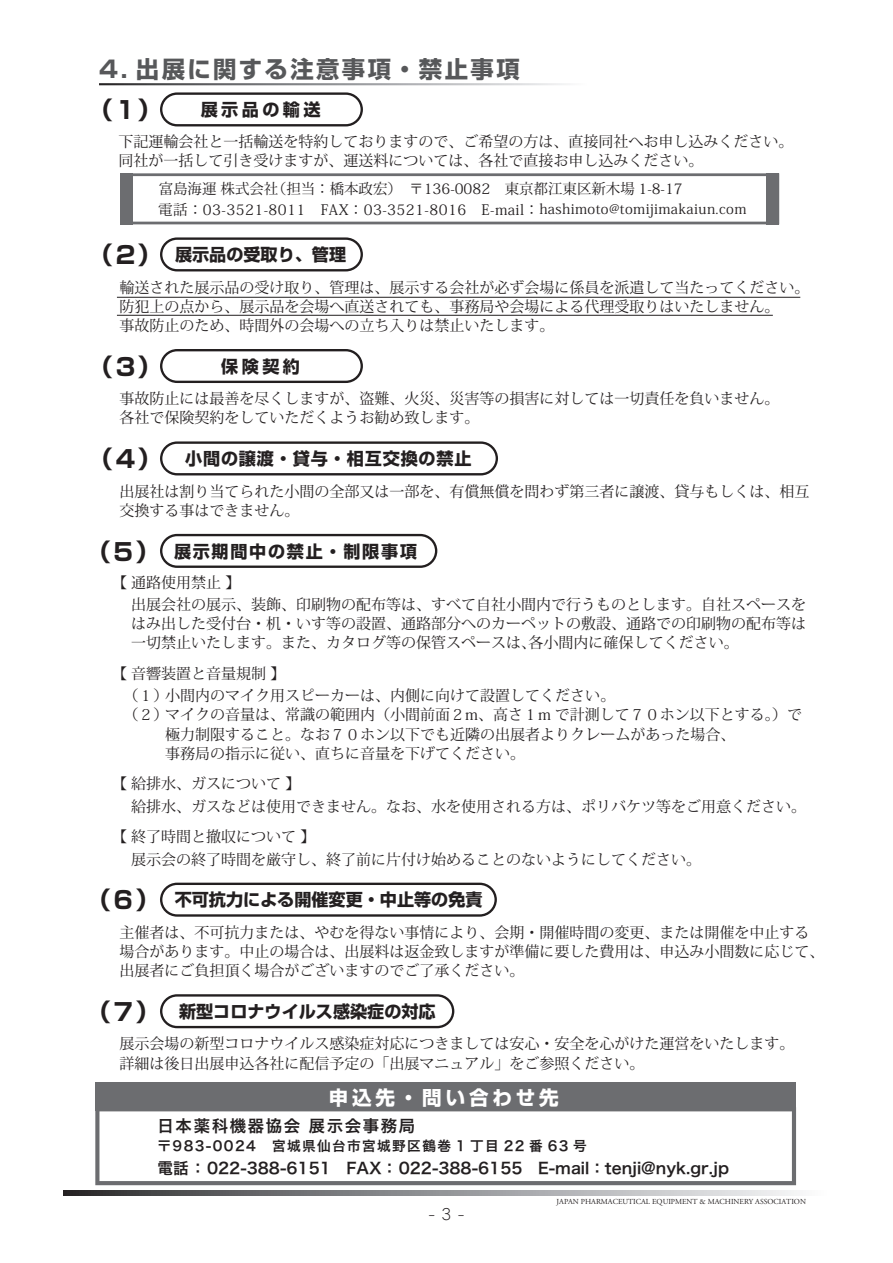
<style>
.page{position:relative;width:893px;height:1263px;background:#fff}
.page>*{position:absolute;margin:0;border:0;box-sizing:border-box;transform-origin:0 0}
.t1{font:700 24px "Shin Go Pro";color:#231f20}
.t2{font:700 23.4px "Shin Go Pro";letter-spacing:.1em;color:#57585a}
.t3{font:700 19.5px "Shin Go Pro";letter-spacing:.2em;color:#fff}
.t4{font:700 17.1px "Shin Go Pro";color:#231f20}
.t5{font:700 17.1px "Shin Go Pro";letter-spacing:.05em;color:#231f20}
.t6{font:700 17.1px "Shin Go Pro";letter-spacing:.1em;color:#231f20}
.t7{font:16.35px "Hira Kaku Pro N W6";letter-spacing:.1em;color:#231f20}
.t8{font:15.6px "Hira Kaku Pro N W6";color:#231f20}
.t9{font:15px/19.2px "Koz Min Pr 6 N";color:#231f20}
.t10{font:300 15px "Jun 101 Pro";color:#231f20}
.t11{font:14.4px/20.9px "Koz Min Pr 6 N";color:#231f20}
.t12{font:13.65px "Hira Kaku Pro N W6";letter-spacing:.1em;color:#231f20}
.t13{font:7.65px "Adobe Garamond Pro";color:#231f20}
.s1{font-size:14.1px}
.s2{font-size:24px}
.s3{font-family:"Hira Kaku Pro W6"}
</style>
<div class="page">
<svg style="left:64px;top:1191px;width:733px;height:4px;background:#8f9092"></svg>
<hr style="left:117px;top:297px;width:683px;height:1px;background:#231f20">
<hr style="left:117px;top:315px;width:656px;height:1px;background:#231f20">
<svg style="left:160px;top:237px;width:203px;height:34px"></svg>
<svg style="left:160px;top:92px;width:203px;height:34px"></svg>
<svg style="left:133px;top:173px;width:633px;height:51px"></svg>
<div style="left:766px;top:173px;width:13px;height:51px;background:#6c6d70"></div>
<div style="left:120px;top:173px;width:13px;height:51px;background:#6c6d70"></div>
<svg style="left:99px;top:83px;width:469px;height:2px"></svg>
<svg style="left:160px;top:534px;width:277px;height:34px"></svg>
<svg style="left:160px;top:883px;width:337px;height:34px"></svg>
<svg style="left:160px;top:994px;width:294px;height:34px"></svg>
<svg style="left:160px;top:349px;width:203px;height:34px"></svg>
<svg style="left:160px;top:441px;width:338px;height:34px"></svg>
<svg style="left:95px;top:1111px;width:701px;height:74px"></svg>
<div style="left:95px;top:1082px;width:701px;height:29px;background:#6c6d70"></div>
<h2 class="t2" style="left:99px;top:50px;width:422px">4. 出展に関する注意事項・禁止事項</h2>
<h1 class="t1" style="left:89px;top:91px;width:74px">（1）</h1>
<p class="t4" style="left:201px;top:96px;width:121px">展示品の輸送</p>
<p class="t9" style="left:118px;top:132px;width:677px">下記運輸会社と一括輸送を特約しておりますので、ご希望の方は、直接同社へお申し込みください。同社が一括して引き受けますが、運送料については、各社で直接お申し込みください。</p>
<p class="t11" style="left:158px;top:178px;width:590px">富島海運 株式会社（担当：橋本政宏）　〒136-0082　東京都江東区新木場 1-8-17<br>電話：03-3521-8011　FAX：03-3521-8016　E-mail：<span class="s1">hashimoto@tomijimakaiun.com</span></p>
<h1 class="t1" style="left:89px;top:236px;width:74px">（2）</h1>
<p class="t4" style="left:175px;top:241px;width:173px">展示品の受取り、管理</p>
<p class="t9" style="left:120px;top:278px;width:692px">輸送された展示品の受け取り、管理は、展示する会社が必ず会場に係員を派遣して当たってください。防犯上の点から、展示品を会場へ直送されても、事務局や会場による代理受取りはいたしません。<br>事故防止のため、時間外の会場への立ち入りは禁止いたします。</p>
<h1 class="t1" style="left:89px;top:348px;width:74px">（3）</h1>
<p class="t4" style="left:221px;top:353px;width:80px">保険契約</p>
<p class="t9" style="left:120px;top:389px;width:662px">事故防止には最善を尽くしますが、盗難、火災、災害等の損害に対しては一切責任を負いません。各社で保険契約をしていただくようお勧め致します。</p>
<p class="t5" style="left:89px;top:445px;width:384px"><span class="s2">（4）</span> 小間の譲渡・貸与・相互交換の禁止</p>
<p class="t9" style="left:120px;top:482px;width:692px">出展社は割り当てられた小間の全部又は一部を、有償無償を問わず第三者に譲渡、貸与もしくは、相互交換する事はできません。</p>
<h1 class="t1" style="left:87px;top:532px;width:74px">（5）</h1>
<p class="t6" style="left:174px;top:538px;width:244px">展示期間中の禁止・制限事項</p>
<p class="t9" style="left:131px;top:595px;width:677px;text-align:justify">出展会社の展示、装飾、印刷物の配布等は、すべて自社小間内で行うものとします。自社スペースをはみ出した受付台・机・いす等の設置、通路部分へのカーペットの敷設、通路での印刷物の配布等は一切禁止いたします。また、カタログ等の保管スペースは､各小間内に確保してください。</p>
<p class="t9" style="left:112px;top:573px;width:130px">【 通路使用禁止 】</p>
<p class="t9" style="left:112px;top:664px;width:175px">【 音響装置と音量規制 】</p>
<p class="t9" style="left:124px;top:686px;width:493px">（１）小間内のマイク用スピーカーは、内側に向けて設置してください。</p>
<p class="t9" style="left:124px;top:706px;width:680px">（２）マイクの音量は、常識の範囲内（小間前面２m、高さ１m で計測して７０ホン以下とする。）で</p>
<p class="t9" style="left:131px;top:725px;width:598px">　　 極力制限すること。なお７０ホン以下でも近隣の出展者よりクレームがあった場合､</p>
<p class="t9" style="left:131px;top:744px;width:396px">　　 事務局の指示に従い、直ちに音量を下げてください。</p>
<p class="t9" style="left:112px;top:774px;width:190px">【 給排水、ガスについて 】</p>
<p class="t9" style="left:131px;top:797px;width:677px">給排水、ガスなどは使用できません。なお、水を使用される方は、ポリバケツ等をご用意ください。</p>
<p class="t9" style="left:112px;top:827px;width:205px">【 終了時間と撤収について 】</p>
<p class="t9" style="left:131px;top:850px;width:571px">展示会の終了時間を厳守し、終了前に片付け始めることのないようにしてください。</p>
<h1 class="t1" style="left:87px;top:881px;width:74px">（6）</h1>
<p class="t4" style="left:175px;top:886px;width:309px">不可抗力による開催変更・中止等の免責</p>
<p class="t9" style="left:120px;top:923px;width:707px">主催者は、不可抗力または、やむを得ない事情により、会期・開催時間の変更、または開催を中止する場合があります。中止の場合は、出展料は返金致しますが準備に要した費用は、申込み小間数に応じて、出展者にご負担頂く場合がございますのでご了承ください。</p>
<h1 class="t1" style="left:87px;top:993px;width:74px">（7）</h1>
<p class="t4" style="left:179px;top:998px;width:258px">新型コロナウイルス感染症の対応</p>
<p class="t9" style="left:120px;top:1034px;width:677px">展示会場の新型コロナウイルス感染症対応につきましては安心・安全を心がけた運営をいたします。詳細は後日出展申込各社に配信予定の「出展マニュアル」をご参照ください。</p>
<h3 class="t3" style="left:329px;top:1082px;width:232px">申込先・問い合わせ先</h3>
<p class="t7" style="left:158px;top:1111px;width:259px">日本薬科機器協会 展示会事務局</p>
<p class="t12" style="left:158px;top:1133px;width:431px">〒983-0024　宮城県仙台市宮城野区鶴巻 1 丁目 22 番 63 号</p>
<p class="t8" style="left:158px;top:1154px;width:573px">電話 ： 022-388-6151　FAX： 022-388-6155　E-mail：<span class="s3">tenji@nyk.gr.jp</span></p>
<p class="t13" style="left:557px;top:1196px;width:251px">JAPAN PHARMACEUTICAL EQUIPMENT &amp; MACHINERY ASSOCIATION</p>
<p class="t10" style="left:429px;top:1202px;width:37px">- 3 -</p>
</div>
